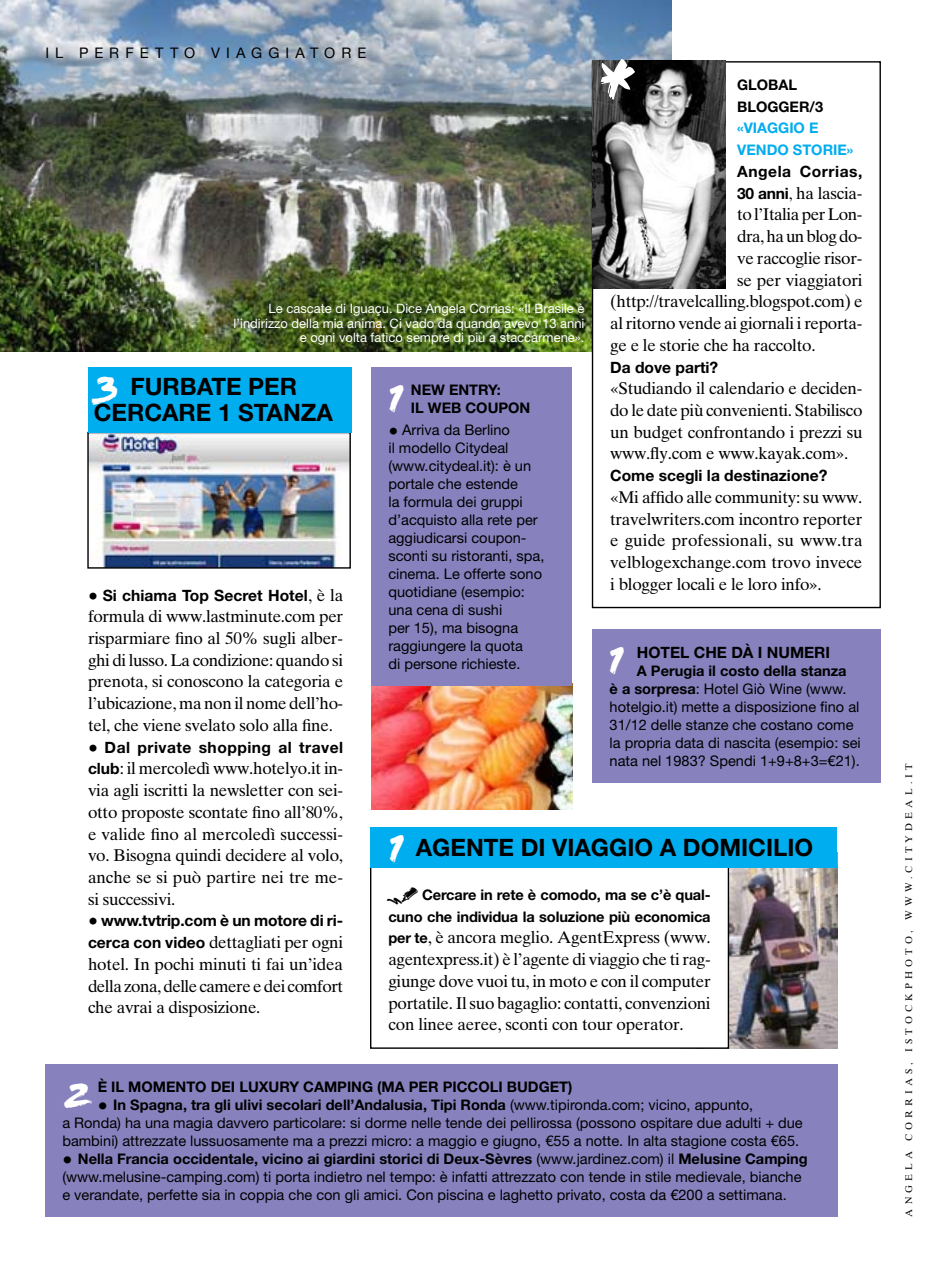
<style>
.page{position:relative;width:947px;height:1265px;background:#fff}
.page>*{position:absolute;margin:0;border:0;box-sizing:border-box;transform-origin:0 0}
.t1{font:102px "Flood Std";color:#fff}
.t2{font:42px "Flood Std";color:#fff}
.t3{font:700 24px/26px "Helvetica Neue LT Std";color:#000}
.t4{font:17px/21.8px "Times Ten LT Std";letter-spacing:-.015em;color:#000;text-align:justify}
.t5{font:700 15.6px "Helvetica Neue LT Std";color:#000}
.t6{font:700 15.6px "Helvetica Neue LT Std";letter-spacing:.03em;color:#000}
.t7{font:700 15.6px "Helvetica Neue LT Std";letter-spacing:.035em;color:#000}
.t8{font:14.6px/18px "Helvetica Neue LT Std";color:#000}
.t9{font:700 14.6px/21.8px "Helvetica Neue LT Std";letter-spacing:-.01em;color:#000}
.t10{font:700 14.6px "Helvetica Neue LT Std";color:#00adef}
.t11{font:14.6px "Helvetica Neue LT Std";letter-spacing:.42em;color:#000}
.t12{font:13px/14.6px "Helvetica Neue LT Std";color:#fff;text-align:right}
.t13{font:9.6px "Times Ten LT Std";letter-spacing:.44em;color:#000}
.s1{font-family:"Helvetica Neue LT Std";font-weight:700;font-size:15.6px}
.s2{font-size:15.6px}
.s3{font-family:"Flood Std";font-weight:400;font-size:42px;color:#fff}
.s4{font-family:"Times Ten LT Std";font-size:20px}
.s5{font-family:"Times Ten LT Std";font-weight:400;font-size:20px}
.s6{font-family:"Times Ten LT Std";font-weight:400;font-size:17px}
.s7{font-weight:700}
.s8{font-family:"Flood Std";font-weight:400;font-size:24px}
.s9{font-family:"Helvetica Neue LT Std";font-weight:700;font-size:14.6px}
.s10{font-size:20px}
</style>
<div class="page">
<img style="left:0;top:0;width:671px;height:351px">
<img style="left:89px;top:434px;width:260px;height:132px">
<div style="left:87px;top:432px;width:264px;height:136px;border:1px solid #000"></div>
<img style="left:729px;top:867px;width:108px;height:181px">
<img style="left:371px;top:683px;width:202px;height:126px">
<div style="left:592px;top:62px;width:288px;height:545px;background:#fff"></div>
<img style="left:593px;top:61px;width:133px;height:227px">
<div style="left:88px;top:367px;width:263px;height:65px;background:#00adef"></div>
<div style="left:370px;top:865px;width:359px;height:183px;border:1px solid #000"></div>
<div style="left:370px;top:826px;width:467px;height:41px;background:#00adef"></div>
<div style="left:45px;top:1064px;width:792px;height:152px;background:#8781bd"></div>
<div style="left:592px;top:629px;width:289px;height:153px;background:#8781bd"></div>
<div style="left:371px;top:367px;width:201px;height:318px;background:#8781bd"></div>
<p class="t8" style="left:45px;top:43px;width:15px">i l</p>
<p class="t11" style="left:79px;top:44px;width:187px">perf etto viagg</p>
<p class="t8" style="left:286px;top:43px;width:82px">iatore</p>
<h1 class="t1" style="left:595px;top:34px;width:35px">*</h1>
<p class="t9" style="left:737px;top:74px;width:87px">GLOBAL<br>BLOGGER/3</p>
<p class="t10" style="left:737px;top:119px;width:17px">«viaggio</p>
<p class="t10" style="left:809px;top:119px;width:9px">e</p>
<p class="t10" style="left:737px;top:141px;width:12px">vendo</p>
<p class="t10" style="left:793px;top:141px;width:10px">storie</p>
<p class="t10" style="left:847px;top:141px;width:8px">»</p>
<p class="t7" style="left:737px;top:162px;width:127px">Angela Corrias,</p>
<p class="t4" style="left:737px;top:182px;width:127px"><span class="s1">30 anni</span><span class="s2">,</span> ha lascia-</p>
<p class="t4" style="left:737px;top:204px;width:127px">to l’Italia per Lon-</p>
<p class="t4" style="left:737px;top:225px;width:127px">dra, ha un blog do-</p>
<p class="t4" style="left:737px;top:247px;width:127px">ve raccoglie risor-</p>
<p class="t4" style="left:737px;top:269px;width:127px">se per viaggiatori</p>
<p class="t4" style="left:610px;top:290px;width:254px">(http://travelcalling.blogspot.com) e</p>
<p class="t4" style="left:610px;top:312px;width:254px">al ritorno vende ai giornali i reporta-</p>
<p class="t4" style="left:610px;top:334px;width:207px">ge e le storie che ha raccolto.</p>
<p class="t5" style="left:610px;top:357px;width:110px">Da dove parti?</p>
<p class="t4" style="left:610px;top:377px;width:254px">«Studiando il calendario e deciden&shy;do le date più convenienti. Stabilisco un budget confrontando i prezzi su www.fly.com e www.kayak.com».</p>
<p class="t5" style="left:610px;top:466px;width:219px">Come scegli la destinazione?</p>
<p class="t4" style="left:610px;top:486px;width:254px">«Mi affido alle community: su www. travelwriters.com incontro reporter e guide professionali, su www.tra velblogexchange.com trovo invece i blogger locali e le loro info».</p>
<p class="t12" style="left:234px;top:301px;width:352px">Le cascate di Iguaçu. Dice Angela Corrias: «I l Brasile è l’indirizzo della mia anima. Ci vado da quando avevo 13 anni e ogni volta fatico sempre di più a staccarmene».</p>
<h3 class="t3" style="left:94px;top:373px;width:241px"><span class="s3">3</span> FURBATE PER<br>CERCARE 1 STANZA</h3>
<p class="t9" style="left:411px;top:380px;width:121px;line-height:18px">NEW ENTRY:<br>IL WEB COUPON</p>
<p class="t8" style="left:388px;top:420px;width:158px"><span class="s4">•</span> Arriva da Berlino<br>il modello Citydeal (www.citydeal.it): è un portale che estende<br>la formula dei gruppi d’acquisto alla rete per aggiudicarsi coupon&shy;sconti su ristoranti, spa, cinema. Le offerte sono quotidiane (esempio: una cena di sushi<br>per 15), ma bisogna raggiungere la quota<br>di persone richieste.</p>
<h2 class="t2" style="left:387px;top:373px;width:18px">1</h2>
<p class="t5" style="left:88px;top:585px;width:257px"><span class="s5">•</span> Si chiama Top Secret Hotel<span class="s6">, è la</span></p>
<p class="t4" style="left:88px;top:605px;width:257px">formula di www.lastminute.com per risparmiare fino al 50% sugli alber&shy;ghi di lusso. La condizione: quando si prenota, si conoscono la categoria e l’ubicazione, ma non il nome dell’ho&shy;tel, che viene svelato solo alla fine.</p>
<p class="t6" style="left:88px;top:737px;width:257px"><span class="s5">•</span> Dal private shopping al travel</p>
<p class="t4" style="left:88px;top:757px;width:257px"><span class="s1">club</span>: il mercoledì www.hotelyo.it in&shy;via agli iscritti la newsletter con sei&shy;otto proposte scontate fino all’80%, e valide fino al mercoledì successi&shy;vo. Bisogna quindi decidere al volo, anche se si può partire nei tre me&shy;si successivi.</p>
<p class="t5" style="left:88px;top:911px;width:257px"><span class="s5">•</span> www.tvtrip.com è un motore di ri-</p>
<p class="t4" style="left:88px;top:931px;width:257px"><span class="s1">cerca con video</span> dettagliati per ogni hotel. In pochi minuti ti fai un’idea della zona, delle camere e dei comfort che avrai a disposizione.</p>
<p class="t5" style="left:637px;top:642px;width:195px">HOTEL CHE DÀ I NUMERI</p>
<p class="t8" style="left:609px;top:661px;width:253px;text-indent:27px"><span class="s7">A Perugia il costo della stanza<br>è a sorpresa</span>: Hotel Giò Wine (www. hotelgio.it) mette a disposizione fino al 31/12 delle stanze che costano come la propria data di nascita (esempio: sei nata nel 1983? Spendi 1+9+8+3=€21).</p>
<h2 class="t2" style="left:608px;top:635px;width:18px">1</h2>
<h3 class="t3" style="left:388px;top:834px;width:427px"><span class="s3">1</span> AGENTE DI VIAGGIO A DOMICILIO</h3>
<p class="t9" style="left:388px;top:883px;width:324px"><span class="s8">¤</span> Cercare in rete è comodo, ma se c’è qual&shy;cuno che individua la soluzione più economica</p>
<p class="t4" style="left:388px;top:926px;width:324px"><span class="s9">per te</span>, è ancora meglio. AgentExpress (www. agentexpress.it) è l’agente di viaggio che ti rag&shy;giunge dove vuoi tu, in moto e con il computer portatile. Il suo bagaglio: contatti, convenzioni con linee aeree, sconti con tour operator.</p>
<p class="t9" style="left:98px;top:1075px;width:80px">È il momento</p>
<p class="t9" style="left:211px;top:1075px;width:9px">dei</p>
<p class="t9" style="left:239px;top:1075px;width:117px">luxury camping</p>
<p class="t9" style="left:377px;top:1075px;width:85px">(ma per piccoli</p>
<p class="t9" style="left:507px;top:1075px;width:12px">budget</p>
<p class="t9" style="left:568px;top:1075px;width:6px">)</p>
<p class="t8" style="left:62px;top:1095px;width:742px;text-indent:35px"><span class="s10">•</span> <span class="s7">In Spagna, tra gli ulivi secolari dell’Andalusia, Tipi Ronda</span> (www.tipironda.com; vicino, appunto,<br>a Ronda) ha una magia davvero particolare: si dorme nelle tende dei pellirossa (possono ospitare due adulti + due bambini) attrezzate lussuosamente ma a prezzi micro: a maggio e giugno, €55 a notte. I n alta stagione costa €65.</p>
<p class="t8" style="left:62px;top:1149px;width:747px"><span class="s10">•</span> <span class="s7">Nella Francia occidentale, vicino ai giardini storici di Deux-Sèvres</span> (www.jardinez.com) il <span class="s7">Melusine Camping </span>(www.melusine-camping.com) ti porta indietro nel tempo: è infatti attrezzato con tende in stile medievale, bianche e verandate, perfette sia in coppia che con gli amici. Con piscina e laghetto privato, costa da €200 a settimana.</p>
<h2 class="t2" style="left:63px;top:1071px;width:32px">2</h2>
<p class="t13" style="left:903px;top:1216px;width:455px;rotate:-90deg">angel a corrias, istockphoto, www.cityd eal .it</p>
</div>
